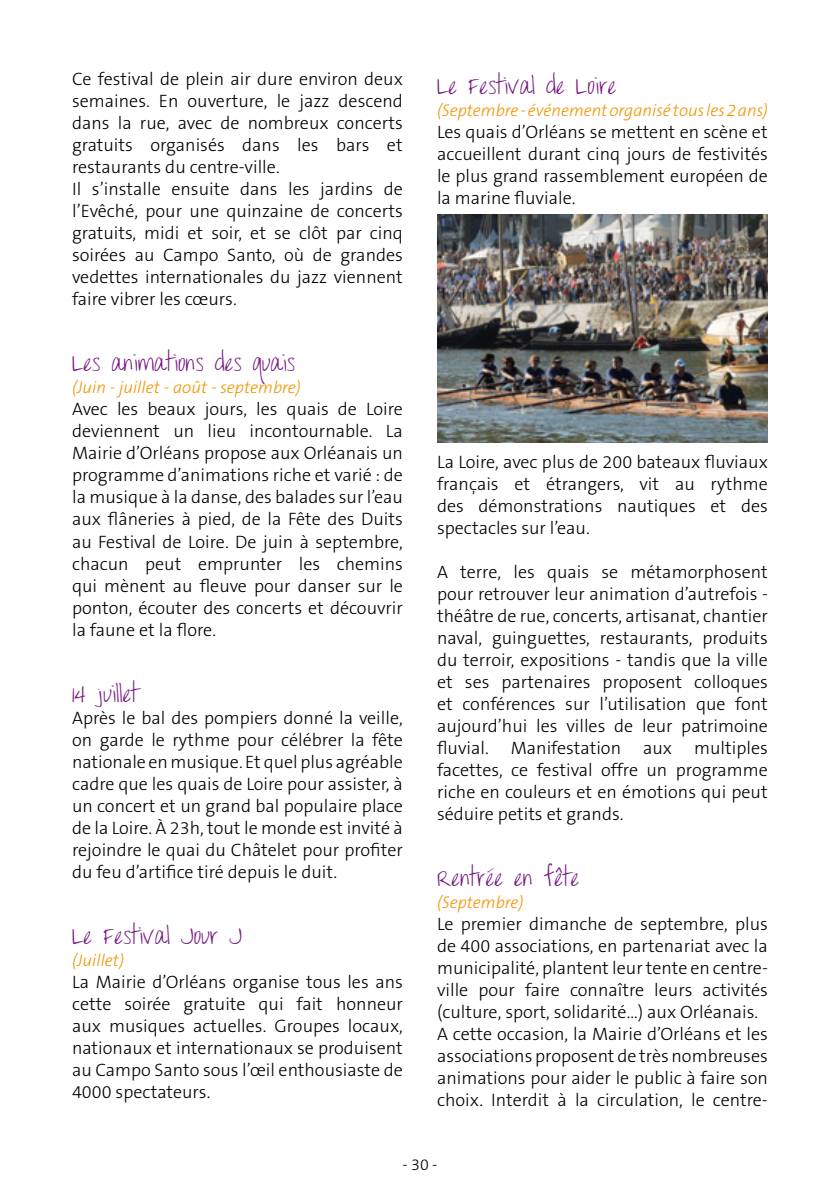
<style>
.page{position:relative;width:840px;height:1191px;background:#fff}
.page>*{position:absolute;margin:0;border:0;box-sizing:border-box;transform-origin:0 0}
.t1{font:22px "Throw My Hands Upinthe Air";color:#771c80}
.t2{font:300 18px/22px "The Sans B3";color:#000;text-align:justify}
.t3{font:italic 300 17px "The Sans B3";color:#f39400}
.t4{font:300 16px "The Sans B3";color:#000}
</style>
<div class="page">
<img style="left:437px;top:214px;width:330px;height:228px">
<p class="t2" style="left:72px;top:69px;width:332px;text-align:left">Ce festival de plein air dure environ deux semaines. En ouverture, le jazz descend dans la rue, avec de nombreux concerts gratuits organisés dans les bars et restaurants du centre-ville.<br>Il s’installe ensuite dans les jardins de l’Evêché, pour une quinzaine de concerts gratuits, midi et soir, et se clôt par cinq soirées au Campo Santo, où de grandes vedettes internationales du jazz viennent faire vibrer les cœurs.</p>
<p class="t1" style="left:72px;top:351px;width:224px">Les animations des quais</p>
<p class="t3" style="left:72px;top:378px;width:230px">(Juin - juillet - août - septembre)</p>
<p class="t2" style="left:72px;top:399px;width:332px">Avec les beaux jours, les quais de Loire deviennent un lieu incontournable. La Mairie d’Orléans propose aux Orléanais un programme d’animations riche et varié : de la musique à la danse, des balades sur l’eau aux flâneries à pied, de la Fête des Duits au Festival de Loire. De juin à septembre, chacun peut emprunter les chemins qui mènent au fleuve pour danser sur le ponton, écouter des concerts et découvrir la faune et la flore.</p>
<p class="t1" style="left:72px;top:681px;width:68px">14 juillet</p>
<p class="t2" style="left:72px;top:707px;width:332px">Après le bal des pompiers donné la veille, on garde le rythme pour célébrer la fête nationale en musique. Et quel plus agréable cadre que les quais de Loire pour assister, à un concert et un grand bal populaire place de la Loire. À 23h, tout le monde est invité à rejoindre le quai du Châtelet pour profiter du feu d’artifice tiré depuis le duit.</p>
<p class="t1" style="left:72px;top:923px;width:171px">Le Festival Jour J</p>
<p class="t3" style="left:72px;top:950px;width:54px">(Juillet)</p>
<p class="t2" style="left:72px;top:971px;width:332px">La Mairie d’Orléans organise tous les ans cette soirée gratuite qui fait honneur aux musiques actuelles. Groupes locaux, nationaux et internationaux se produisent au Campo Santo sous l’œil enthousiaste de 4000 spectateurs.</p>
<p class="t1" style="left:437px;top:73px;width:181px">Le Festival de Loire</p>
<p class="t3" style="left:437px;top:101px;width:332px">(Septembre - événement organisé tous les 2 ans)</p>
<p class="t2" style="left:437px;top:121px;width:332px">Les quais d’Orléans se mettent en scène et accueillent durant cinq jours de festivités le plus grand rassemblement européen de la marine fluviale.</p>
<p class="t2" style="left:437px;top:451px;width:332px">La Loire, avec plus de 200 bateaux fluviaux français et étrangers, vit au rythme des démonstrations nautiques et des spectacles sur l’eau.</p>
<p class="t2" style="left:437px;top:561px;width:332px">A terre, les quais se métamorphosent pour retrouver leur animation d’autrefois - théâtre de rue, concerts, artisanat, chantier naval, guinguettes, restaurants, produits du terroir, expositions - tandis que la ville et ses partenaires proposent colloques et conférences sur l’utilisation que font aujourd’hui les villes de leur patrimoine fluvial. Manifestation aux multiples facettes, ce festival offre un programme riche en couleurs et en émotions qui peut séduire petits et grands.</p>
<p class="t1" style="left:437px;top:865px;width:144px">Rentrée en fête</p>
<p class="t3" style="left:437px;top:893px;width:88px">(Septembre)</p>
<p class="t2" style="left:437px;top:913px;width:332px;text-align:left">Le premier dimanche de septembre, plus de 400 associations, en partenariat avec la municipalité, plantent leur tente en centre&shy;ville pour faire connaître leurs activités (culture, sport, solidarité…) aux Orléanais.<br>A cette occasion, la Mairie d’Orléans et les associations proposent de très nombreuses animations pour aider le public à faire son choix. Interdit à la circulation, le centre-</p>
<p class="t4" style="left:402px;top:1156px;width:37px">- 30 -</p>
</div>
